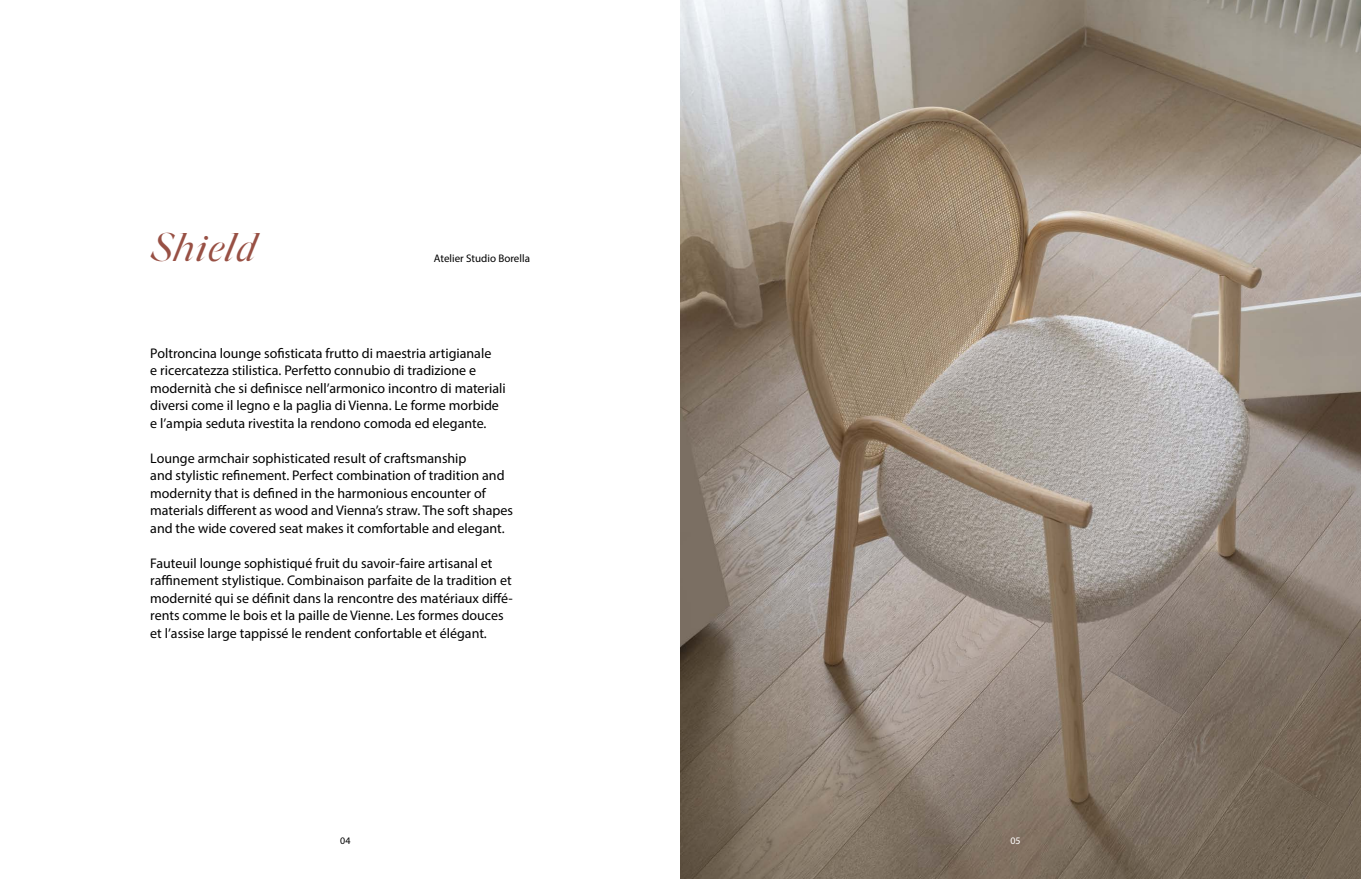
<style>
.page{position:relative;width:1361px;height:879px;background:#fff}
.page>*{position:absolute;margin:0;border:0;box-sizing:border-box;transform-origin:0 0}
.t1{font:italic 40px "Silk Serif";color:#985044}
.t2{font:14px/17.5px "Myriad Pro";color:#000}
.t3{font:11px "Myriad Pro";color:#000}
.t4{font:10px "Myriad Pro";color:#fff}
.t5{font:10px "Myriad Pro";color:#000}
</style>
<div class="page">
<img style="left:680px;top:0;width:681px;height:879px">
<h1 class="t1" style="left:150px;top:224px;width:107px">Shield</h1>
<p class="t3" style="left:434px;top:251px;width:98px">Atelier Studio Borella</p>
<p class="t2" style="left:150px;top:344px;width:357px">Poltroncina lounge sofisticata frutto di maestria artigianale<br>e ricercatezza stilistica. Perfetto connubio di tradizione e modernità che si definisce nell’armonico incontro di materiali diversi come il legno e la paglia di Vienna. Le forme morbide e l’ampia seduta rivestita la rendono comoda ed elegante.</p>
<p class="t2" style="left:150px;top:449px;width:364px">Lounge armchair sophisticated result of craftsmanship<br>and stylistic refinement. Perfect combination of tradition and modernity that is defined in the harmonious encounter of materials different as wood and Vienna’s straw. The soft shapes and the wide covered seat makes it comfortable and elegant.</p>
<p class="t2" style="left:150px;top:554px;width:364px">Fauteuil lounge sophistiqué fruit du savoir-faire artisanal et raffinement stylistique. Combinaison parfaite de la tradition et modernité qui se définit dans la rencontre des matériaux diffé&shy;rents comme le bois et la paille de Vienne. Les formes douces et l’assise large tappissé le rendent confortable et élégant.</p>
<p class="t5" style="left:340px;top:834px;width:12px">04</p>
<p class="t4" style="left:1010px;top:834px;width:12px">05</p>
</div>
